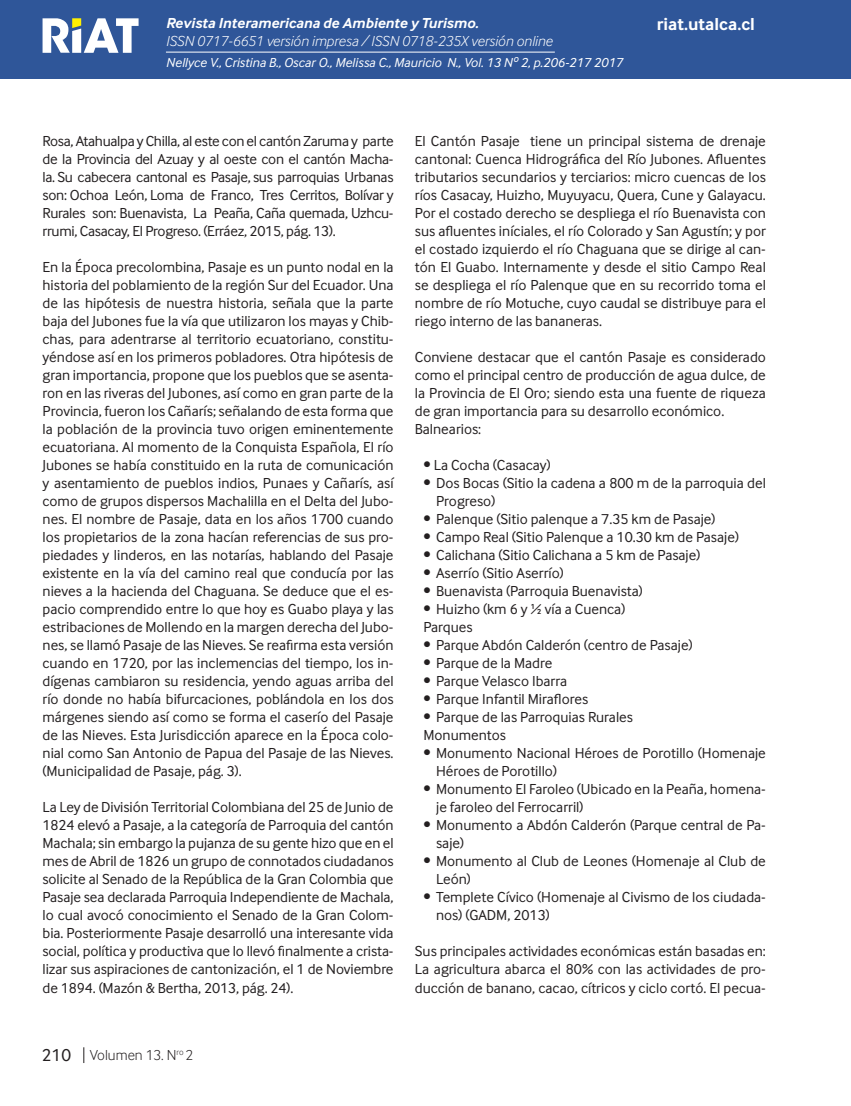
<style>
.page{position:relative;width:851px;height:1106px;background:#fff}
.page>*{position:absolute;margin:0;border:0;box-sizing:border-box;transform-origin:0 0}
.t1{font:700 18px "Inter Face";color:#fff}
.Cuerpo_de_Texto{font:15px/18px "Inter Face";color:#231f20;text-align:justify}
.t2{font:italic 300 15px "Inter Face";color:#fff}
.t3{font:italic 700 15px "Inter Face";color:#fff}
.t4{font:300 15px "Inter Face";color:#231f20}
.Cuño_de_pagina{font:italic 13.5px "Inter Face";color:#fff}
.s1{font-weight:400;font-size:18px}
</style>
<div class="page">
<div style="left:0;top:0;width:850px;height:79px;background:#2f5699"></div>
<hr style="left:850px;top:0;width:1px;height:79px;background:#2f5699">
<hr style="left:166px;top:52px;width:388px;height:1px;background:#fff">
<svg style="left:43px;top:18px;width:95px;height:35px"></svg>
<svg style="left:83px;top:1047px;width:1px;height:16px"></svg>
<p class="t3" style="left:166px;top:15px;width:314px">Revista Interamericana de Ambiente y Turismo.</p>
<p class="t2" style="left:166px;top:33px;width:388px">ISSN 0717-6651 versión impresa / ISSN 0718-235X versión online</p>
<p class="Cuño_de_pagina" style="left:166px;top:55px;width:458px">Nellyce V., Cristina B., Oscar O., Melissa C., Mauricio N., Vol. 13 Nº 2, p.206-217 2017</p>
<p class="t1" style="left:656px;top:14px;width:99px">riat.utalca.cl</p>
<p class="Cuerpo_de_Texto" style="left:43px;top:132px;width:352px">Rosa, Atahualpa y Chilla, al este con el cantón Zaruma y parte de la Provincia del Azuay y al oeste con el cantón Macha&shy;la. Su cabecera cantonal es Pasaje, sus parroquias Urbanas son: Ochoa León, Loma de Franco, Tres Cerritos, Bolívar y Rurales son: Buenavista, La Peaña, Caña quemada, Uzhcu&shy;rrumi, Casacay, El Progreso. (Erráez, 2015, pág. 13).</p>
<p class="Cuerpo_de_Texto" style="left:43px;top:258px;width:352px">En la Época precolombina, Pasaje es un punto nodal en la historia del poblamiento de la región Sur del Ecuador. Una de las hipótesis de nuestra historia, señala que la parte baja del Jubones fue la vía que utilizaron los mayas y Chib&shy;chas, para adentrarse al territorio ecuatoriano, constitu&shy;yéndose así en los primeros pobladores. Otra hipótesis de gran importancia, propone que los pueblos que se asenta&shy;ron en las riveras del Jubones, así como en gran parte de la Provincia, fueron los Cañarís; señalando de esta forma que la población de la provincia tuvo origen eminentemente ecuatoriana. Al momento de la Conquista Española, El río Jubones se había constituido en la ruta de comunicación y asentamiento de pueblos indios, Punaes y Cañarís, así como de grupos dispersos Machalilla en el Delta del Jubo&shy;nes. El nombre de Pasaje, data en los años 1700 cuando los propietarios de la zona hacían referencias de sus pro&shy;piedades y linderos, en las notarías, hablando del Pasaje existente en la vía del camino real que conducía por las nieves a la hacienda del Chaguana. Se deduce que el es&shy;pacio comprendido entre lo que hoy es Guabo playa y las estribaciones de Mollendo en la margen derecha del Jubo&shy;nes, se llamó Pasaje de las Nieves. Se reafirma esta versión cuando en 1720, por las inclemencias del tiempo, los in&shy;dígenas cambiaron su residencia, yendo aguas arriba del río donde no había bifurcaciones, poblándola en los dos márgenes siendo así como se forma el caserío del Pasaje de las Nieves. Esta Jurisdicción aparece en la Época colo&shy;nial como San Antonio de Papua del Pasaje de las Nieves. (Municipalidad de Pasaje, pág. 3).</p>
<p class="Cuerpo_de_Texto" style="left:43px;top:798px;width:352px">La Ley de División Territorial Colombiana del 25 de Junio de 1824 elevó a Pasaje, a la categoría de Parroquia del cantón Machala; sin embargo la pujanza de su gente hizo que en el mes de Abril de 1826 un grupo de connotados ciudadanos solicite al Senado de la República de la Gran Colombia que Pasaje sea declarada Parroquia Independiente de Machala, lo cual avocó conocimiento el Senado de la Gran Colom&shy;bia. Posteriormente Pasaje desarrolló una interesante vida social, política y productiva que lo llevó finalmente a crista&shy;lizar sus aspiraciones de cantonización, el 1 de Noviembre de 1894. (Mazón &amp; Bertha, 2013, pág. 24).</p>
<p class="Cuerpo_de_Texto" style="left:415px;top:132px;width:352px">El Cantón Pasaje tiene un principal sistema de drenaje cantonal: Cuenca Hidrográfica del Río Jubones. Afluentes tributarios secundarios y terciarios: micro cuencas de los ríos Casacay, Huizho, Muyuyacu, Quera, Cune y Galayacu.<br>Por el costado derecho se despliega el río Buenavista con sus afluentes iníciales, el río Colorado y San Agustín; y por el costado izquierdo el río Chaguana que se dirige al can&shy;tón El Guabo. Internamente y desde el sitio Campo Real se despliega el río Palenque que en su recorrido toma el nombre de río Motuche, cuyo caudal se distribuye para el riego interno de las bananeras.</p>
<p class="Cuerpo_de_Texto" style="left:415px;top:348px;width:352px">Conviene destacar que el cantón Pasaje es considerado como el principal centro de producción de agua dulce, de la Provincia de El Oro; siendo esta una fuente de riqueza de gran importancia para su desarrollo económico.</p>
<p class="Cuerpo_de_Texto" style="left:415px;top:420px;width:68px">Balnearios:</p>
<p class="Cuerpo_de_Texto" style="left:423px;top:456px;width:129px">• La Cocha (Casacay)</p>
<p class="Cuerpo_de_Texto" style="left:436px;top:474px;width:331px;text-indent:-13px">• Dos Bocas (Sitio la cadena a 800 m de la parroquia del<br>Progreso)</p>
<p class="Cuerpo_de_Texto" style="left:423px;top:510px;width:293px">• Palenque (Sitio palenque a 7.35 km de Pasaje)</p>
<p class="Cuerpo_de_Texto" style="left:423px;top:528px;width:317px">• Campo Real (Sitio Palenque a 10.30 km de Pasaje)</p>
<p class="Cuerpo_de_Texto" style="left:423px;top:546px;width:278px">• Calichana (Sitio Calichana a 5 km de Pasaje)</p>
<p class="Cuerpo_de_Texto" style="left:423px;top:564px;width:142px">• Aserrío (Sitio Aserrío)</p>
<p class="Cuerpo_de_Texto" style="left:423px;top:582px;width:221px">• Buenavista (Parroquia Buenavista)</p>
<p class="Cuerpo_de_Texto" style="left:423px;top:600px;width:203px">• Huizho (km 6 y ½ vía a Cuenca)</p>
<p class="Cuerpo_de_Texto" style="left:423px;top:618px;width:51px">Parques</p>
<p class="Cuerpo_de_Texto" style="left:423px;top:636px;width:271px">• Parque Abdón Calderón (centro de Pasaje)</p>
<p class="Cuerpo_de_Texto" style="left:423px;top:654px;width:130px">• Parque de la Madre</p>
<p class="Cuerpo_de_Texto" style="left:423px;top:672px;width:145px">• Parque Velasco Ibarra</p>
<p class="Cuerpo_de_Texto" style="left:423px;top:690px;width:166px">• Parque Infantil Miraflores</p>
<p class="Cuerpo_de_Texto" style="left:423px;top:708px;width:211px">• Parque de las Parroquias Rurales</p>
<p class="Cuerpo_de_Texto" style="left:423px;top:726px;width:84px">Monumentos</p>
<p class="Cuerpo_de_Texto" style="left:436px;top:744px;width:331px;text-indent:-13px">• Monumento Nacional Héroes de Porotillo (Homenaje<br>Héroes de Porotillo)</p>
<p class="Cuerpo_de_Texto" style="left:436px;top:780px;width:331px;text-indent:-13px">• Monumento El Faroleo (Ubicado en la Peaña, homena&shy;je faroleo del Ferrocarril)</p>
<p class="Cuerpo_de_Texto" style="left:436px;top:816px;width:331px;text-indent:-13px">• Monumento a Abdón Calderón (Parque central de Pa&shy;saje)</p>
<p class="Cuerpo_de_Texto" style="left:436px;top:852px;width:331px;text-indent:-13px">• Monumento al Club de Leones (Homenaje al Club de<br>León)</p>
<p class="Cuerpo_de_Texto" style="left:436px;top:888px;width:331px;text-indent:-13px">• Templete Cívico (Homenaje al Civismo de los ciudada&shy;nos) (GADM, 2013)</p>
<p class="Cuerpo_de_Texto" style="left:415px;top:942px;width:352px">Sus principales actividades económicas están basadas en:<br>La agricultura abarca el 80% con las actividades de pro&shy;ducción de banano, cacao, cítricos y ciclo cortó. El pecua-</p>
<p class="t4" style="left:42px;top:1046px;width:153px"><span class="s1">210</span> Volumen 13. N<sup>ro</sup> 2</p>
</div>
